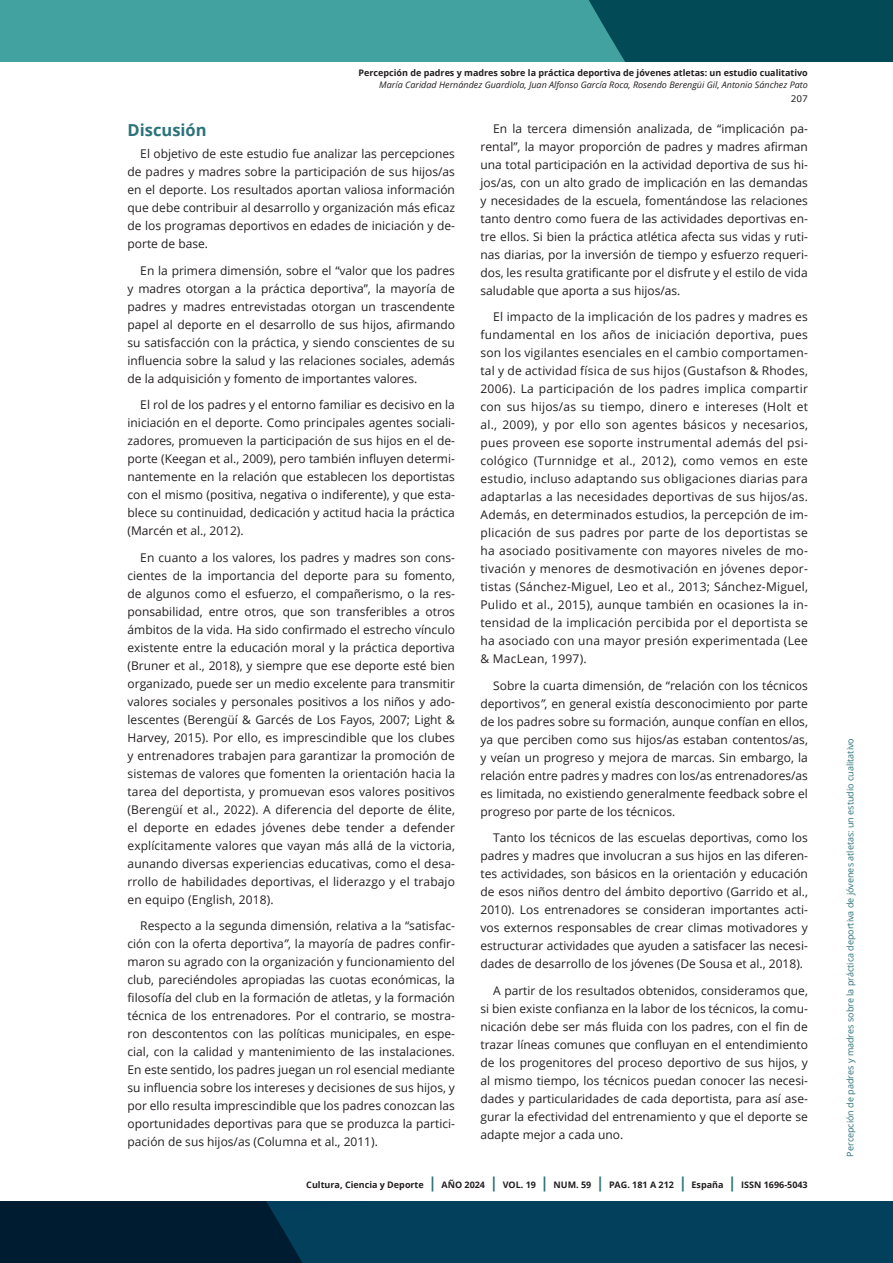
<style>
.page{position:relative;width:893px;height:1263px;background:#fff}
.page>*{position:absolute;margin:0;border:0;box-sizing:border-box;transform-origin:0 0}
.Cuerpo_de_texto_P{font:700 16.5px "Open Sans";color:#2c727a}
.Cuerpo_de_texto_P-2{font:12px/18px "Open Sans";color:#231f20;text-align:justify}
.t1{font:700 9px "Open Sans";color:#231f20}
.t2{font:italic 9px "Open Sans";color:#231f20}
.t3{font:9px "Open Sans";color:#2c727a}
.t4{font:9px "Verdana";color:#231f20}
.s1{font-style:italic}
.s2{font-size:15px;color:#2c727a}
</style>
<div class="page">
<svg style="left:0;top:1201px;width:893px;height:62px;background:#02344e"></svg>
<div style="left:0;top:0;width:893px;height:62px;background:#41a29f"></div>
<div style="left:589px;top:0;width:304px;height:62px;background:#024a56"></div>
<p class="t1" style="left:358px;top:67px;width:451px">Percepción de padres y madres sobre la práctica deportiva de jóvenes atletas: un estudio cualitativo</p>
<p class="t2" style="left:379px;top:79px;width:430px">María Caridad Hernández Guardiola, Juan Alfonso García Roca, Rosendo Berengüi Gil, Antonio Sánchez Pato</p>
<p class="Cuerpo_de_texto_P" style="left:128px;top:118px;width:81px">Discusión</p>
<p class="Cuerpo_de_texto_P-2" style="left:128px;top:145px;width:329px;text-indent:13px">El objetivo de este estudio fue analizar las percepciones de padres y madres sobre la participación de sus hijos/as en el deporte. Los resultados aportan valiosa información que debe contribuir al desarrollo y organización más eficaz de los programas deportivos en edades de iniciación y de&shy;porte de base.</p>
<p class="Cuerpo_de_texto_P-2" style="left:128px;top:261px;width:329px;text-indent:13px">En la primera dimensión, sobre el “valor que los padres y madres otorgan a la práctica deportiva”, la mayoría de padres y madres entrevistadas otorgan un trascendente papel al deporte en el desarrollo de sus hijos, afirmando su satisfacción con la práctica, y siendo conscientes de su influencia sobre la salud y las relaciones sociales, además de la adquisición y fomento de importantes valores.</p>
<p class="Cuerpo_de_texto_P-2" style="left:128px;top:396px;width:329px;text-indent:13px">El rol de los padres y el entorno familiar es decisivo en la iniciación en el deporte. Como principales agentes sociali&shy;zadores, promueven la participación de sus hijos en el de&shy;porte (Keegan et al., 2009), pero también influyen determi&shy;nantemente en la relación que establecen los deportistas con el mismo (positiva, negativa o indiferente), y que esta&shy;blece su continuidad, dedicación y actitud hacia la práctica (Marcén et al., 2012).</p>
<p class="Cuerpo_de_texto_P-2" style="left:128px;top:548px;width:329px;text-indent:13px">En cuanto a los valores, los padres y madres son cons&shy;cientes de la importancia del deporte para su fomento, de algunos como el esfuerzo, el compañerismo, o la res&shy;ponsabilidad, entre otros, que son transferibles a otros ámbitos de la vida. Ha sido confirmado el estrecho vínculo existente entre la educación moral y la práctica deportiva (Bruner et al., 2018), y siempre que ese deporte esté bien organizado, puede ser un medio excelente para transmitir valores sociales y personales positivos a los niños y ado&shy;lescentes (Berengüí &amp; Garcés de Los Fayos, 2007; Light &amp; Harvey, 2015). Por ello, es imprescindible que los clubes y entrenadores trabajen para garantizar la promoción de sistemas de valores que fomenten la orientación hacia la tarea del deportista, y promuevan esos valores positivos (Berengüí et al., 2022). A diferencia del deporte de élite, el deporte en edades jóvenes debe tender a defender explícitamente valores que vayan más allá de la victoria, aunando diversas experiencias educativas, como el desa&shy;rrollo de habilidades deportivas, el liderazgo y el trabajo en equipo (English, 2018).</p>
<p class="Cuerpo_de_texto_P-2" style="left:128px;top:917px;width:329px;text-indent:13px">Respecto a la segunda dimensión, relativa a la “satisfac&shy;ción con la oferta deportiva<span class="s1">”</span>, la mayoría de padres confir&shy;maron su agrado con la organización y funcionamiento del club, pareciéndoles apropiadas las cuotas económicas, la filosofía del club en la formación de atletas, y la formación técnica de los entrenadores. Por el contrario, se mostra&shy;ron descontentos con las políticas municipales, en espe&shy;cial, con la calidad y mantenimiento de las instalaciones.<br>En este sentido, los padres juegan un rol esencial mediante su influencia sobre los intereses y decisiones de sus hijos, y por ello resulta imprescindible que los padres conozcan las oportunidades deportivas para que se produzca la partici&shy;pación de sus hijos/as (Columna et al., 2011).</p>
<p class="t4" style="left:791px;top:92px;width:19px">207</p>
<p class="Cuerpo_de_texto_P-2" style="left:480px;top:119px;width:329px;text-indent:13px">En la tercera dimensión analizada, de “implicación pa&shy;rental”, la mayor proporción de padres y madres afirman una total participación en la actividad deportiva de sus hi&shy;jos/as, con un alto grado de implicación en las demandas y necesidades de la escuela, fomentándose las relaciones tanto dentro como fuera de las actividades deportivas en&shy;tre ellos. Si bien la práctica atlética afecta sus vidas y ruti&shy;nas diarias, por la inversión de tiempo y esfuerzo requeri&shy;dos, les resulta gratificante por el disfrute y el estilo de vida saludable que aporta a sus hijos/as.</p>
<p class="Cuerpo_de_texto_P-2" style="left:480px;top:307px;width:329px;text-indent:13px">El impacto de la implicación de los padres y madres es fundamental en los años de iniciación deportiva, pues son los vigilantes esenciales en el cambio comportamen&shy;tal y de actividad física de sus hijos (Gustafson &amp; Rhodes, 2006). La participación de los padres implica compartir con sus hijos/as su tiempo, dinero e intereses (Holt et al., 2009), y por ello son agentes básicos y necesarios, pues proveen ese soporte instrumental además del psi&shy;cológico (Turnnidge et al., 2012), como vemos en este estudio, incluso adaptando sus obligaciones diarias para adaptarlas a las necesidades deportivas de sus hijos/as.<br>Además, en determinados estudios, la percepción de im&shy;plicación de sus padres por parte de los deportistas se ha asociado positivamente con mayores niveles de mo&shy;tivación y menores de desmotivación en jóvenes depor&shy;tistas (Sánchez-Miguel, Leo et al., 2013; Sánchez-Miguel, Pulido et al., 2015), aunque también en ocasiones la in&shy;tensidad de la implicación percibida por el deportista se ha asociado con una mayor presión experimentada (Lee &amp; MacLean, 1997).</p>
<p class="Cuerpo_de_texto_P-2" style="left:480px;top:676px;width:329px;text-indent:13px">Sobre la cuarta dimensión, de “relación con los técnicos deportivos<span class="s1">”</span>, en general existía desconocimiento por parte de los padres sobre su formación, aunque confían en ellos, ya que perciben como sus hijos/as estaban contentos/as, y veían un progreso y mejora de marcas. Sin embargo, la relación entre padres y madres con los/as entrenadores/as es limitada, no existiendo generalmente feedback sobre el progreso por parte de los técnicos.</p>
<p class="Cuerpo_de_texto_P-2" style="left:480px;top:828px;width:329px;text-indent:13px">Tanto los técnicos de las escuelas deportivas, como los padres y madres que involucran a sus hijos en las diferen&shy;tes actividades, son básicos en la orientación y educación de esos niños dentro del ámbito deportivo (Garrido et al., 2010). Los entrenadores se consideran importantes acti&shy;vos externos responsables de crear climas motivadores y estructurar actividades que ayuden a satisfacer las necesi&shy;dades de desarrollo de los jóvenes (De Sousa et al., 2018).</p>
<p class="Cuerpo_de_texto_P-2" style="left:480px;top:981px;width:329px;text-indent:13px">A partir de los resultados obtenidos, consideramos que, si bien existe confianza en la labor de los técnicos, la comu&shy;nicación debe ser más fluida con los padres, con el fin de trazar líneas comunes que confluyan en el entendimiento de los progenitores del proceso deportivo de sus hijos, y al mismo tiempo, los técnicos puedan conocer las necesi&shy;dades y particularidades de cada deportista, para así ase&shy;gurar la efectividad del entrenamiento y que el deporte se adapte mejor a cada uno.</p>
<p class="t1" style="left:306px;top:1179px;width:503px">Cultura, Ciencia y Deporte <span class="s2">|</span> AÑO 2024 <span class="s2">|</span> VOL. 19 <span class="s2">|</span> NUM. 59 <span class="s2">|</span> PAG. 181 A 212 <span class="s2">|</span> España <span class="s2">|</span> ISSN 1696-5043</p>
<p class="t3" style="left:844px;top:1156px;width:420px;rotate:-90deg">Percepción de padres y madres sobre la práctica deportiva de jóvenes atletas: un estudio cualitativo</p>
</div>
